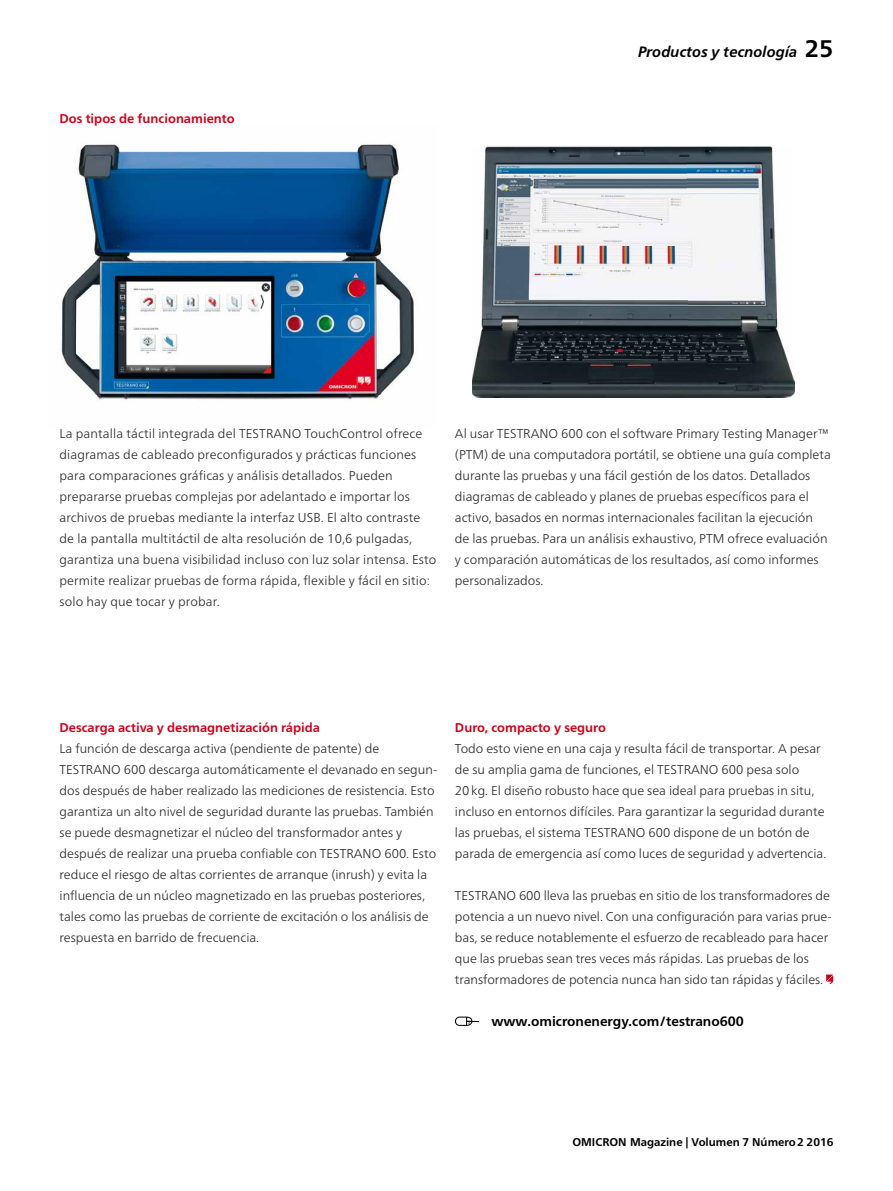
<style>
.page{position:relative;width:893px;height:1191px;background:#fff}
.page>*{position:absolute;margin:0;border:0;box-sizing:border-box;transform-origin:0 0}
.t1{font:italic 700 15px "Frutiger Neue LTW1 G";color:#000}
.t2{font:700 13.5px "Frutiger Neue LTW1 G";color:#000}
.t3{font:300 12.75px/21px "Frutiger Neue LTW1 G";color:#282829}
.t4{font:700 12.75px "Frutiger Neue LTW1 G";color:#d10019}
.t5{font:700 11.25px "Frutiger Neue LTW1 G";color:#000}
.s1{font-style:normal;font-size:24px}
</style>
<div class="page">
<img style="left:472px;top:147px;width:322px;height:250px">
<img style="left:61px;top:142px;width:353px;height:258px">
<svg style="left:826px;top:974px;width:7px;height:10px"></svg>
<svg style="left:455px;top:1016px;width:23px;height:10px"></svg>
<p class="t4" style="left:60px;top:111px;width:177px">Dos tipos de funcionamiento</p>
<p class="t1" style="left:638px;top:42px;width:197px">Productos y tecnología <span class="s1">25</span></p>
<p class="t3" style="left:60px;top:422px;width:378px">La pantalla táctil integrada del TESTRANO TouchControl ofrece diagramas de cableado preconfigurados y prácticas funciones para comparaciones gráficas y análisis detallados. Pueden<br>pre pararse pruebas complejas por adelantado e importar los archivos de pruebas mediante la interfaz USB. El alto contraste de la pantalla multitáctil de alta resolución de 10,6 pulgadas, garantiza una buena visibilidad incluso con luz solar intensa. Esto permite realizar pruebas de forma rápida, flexible y fácil en sitio: solo hay que tocar y probar.</p>
<p class="t3" style="left:455px;top:422px;width:377px">Al usar TESTRANO 600 con el software Primary Testing Manager™ (PTM) de una computadora portátil, se obtiene una guía completa durante las pruebas y una fácil gestión de los datos. Detallados diagramas de cableado y planes de pruebas específicos para el activo, basados en normas internacionales facilitan la ejecución<br>de las pruebas. Para un análisis exhaustivo, PTM ofrece evaluación y comparación automáticas de los resultados, así como informes personalizados.</p>
<p class="t4" style="left:60px;top:720px;width:262px">Descarga activa y desmagnetización rápida</p>
<p class="t3" style="left:60px;top:737px;width:379px">La función de descarga activa (pendiente de patente) de TESTRANO 600 descarga automáticamente el devanado en segun&shy;dos después de haber realizado las mediciones de resistencia. Esto garantiza un alto nivel de seguridad durante las pruebas. También se puede desmagnetizar el núcleo del transformador antes y después de realizar una prueba confiable con TESTRANO 600. Esto reduce el riesgo de altas corrientes de arranque (inrush) y evita la influencia de un núcleo magnetizado en las pruebas posteriores, tales como las pruebas de corriente de excitación o los análisis de respuesta en barrido de frecuencia.</p>
<p class="t4" style="left:455px;top:720px;width:152px">Duro, compacto y seguro</p>
<p class="t3" style="left:455px;top:737px;width:373px">Todo esto viene en una caja y resulta fácil de transportar. A pesar de su amplia gama de funciones, el TESTRANO 600 pesa solo<br>20 kg. El diseño robusto hace que sea ideal para pruebas in situ, incluso en entornos difíciles. Para garantizar la seguridad durante las pruebas, el sistema TESTRANO 600 dispone de un botón de parada de emergencia así como luces de seguridad y advertencia.</p>
<p class="t3" style="left:455px;top:884px;width:378px">TESTRANO 600 lleva las pruebas en sitio de los transformadores de potencia a un nuevo nivel. Con una configuración para varias prue&shy;bas, se reduce notablemente el esfuerzo de recableado para hacer que las pruebas sean tres veces más rápidas. Las pruebas de los transformadores de potencia nunca han sido tan rápidas y fáciles.</p>
<p class="t2" style="left:491px;top:1013px;width:254px">www.omicronenergy.com/testrano600</p>
<p class="t5" style="left:572px;top:1135px;width:263px">OMICRON Magazine | Volumen 7 Número 2 2016</p>
</div>
